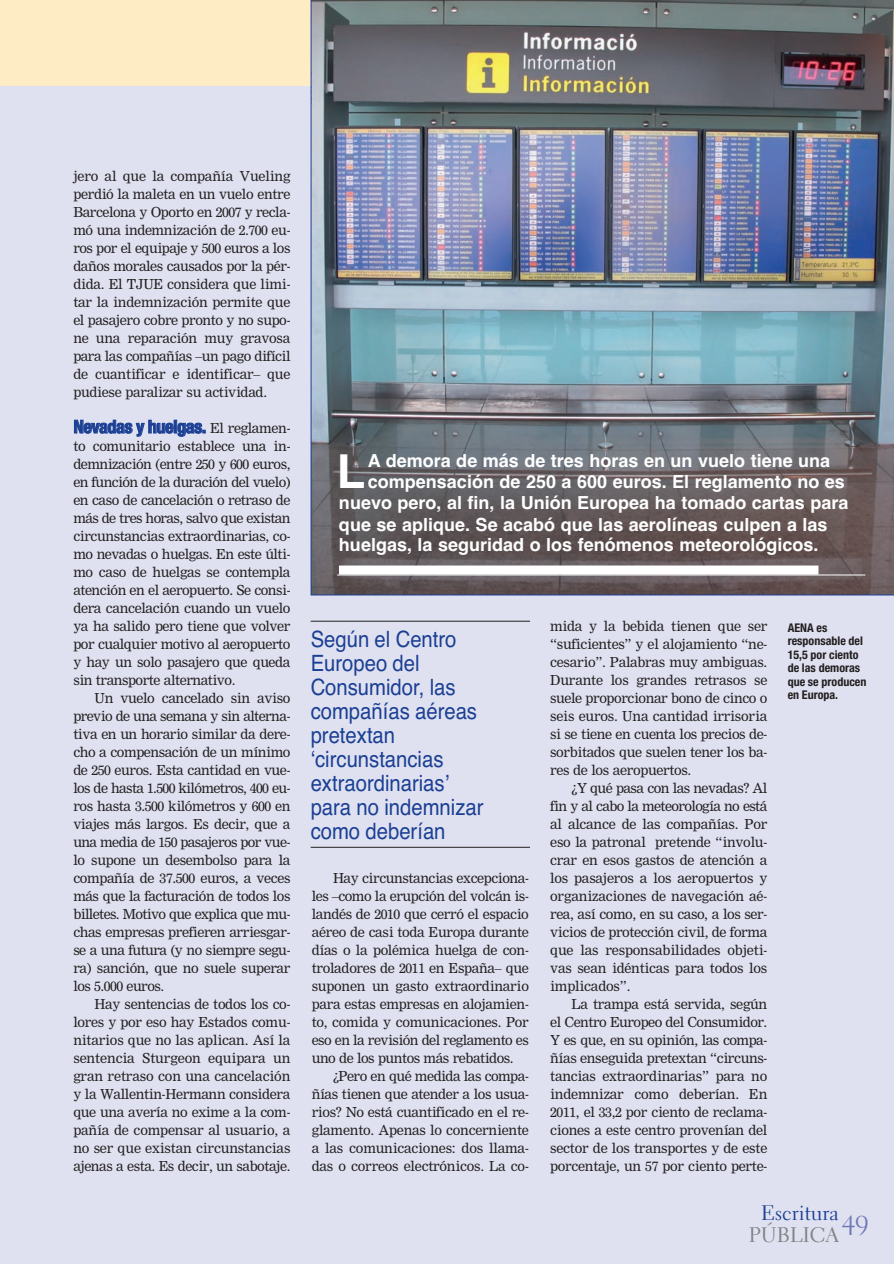
<style>
.page{position:relative;width:894px;height:1264px;background:#fff}
.page>*{position:absolute;margin:0;border:0;box-sizing:border-box;transform-origin:0 0}
.t1{font:700 46.8px "Helvetica";color:#fff}
.t2{font:22.5px/24px "Helvetica";color:#1b3f94;scale:.9 1}
.t3{font:21px/22.5px "Electra LH";color:#1b3f94}
.t4{font:700 18px "Helvetica";color:#fff}
.t5{font:700 condensed 18px "Helvetica Neue";letter-spacing:-.02em;color:#1b3f94}
.t6{font:13.5px/18px "M Nimrod";letter-spacing:-.025em;color:#231f20;text-align:justify}
.t7{font:700 condensed 12px/13.5px "Helvetica Neue";color:#231f20}
.s1{font-family:"M Nimrod";font-weight:400;font-stretch:normal;font-size:13.5px;color:#231f20}
.s2{color:#808285}
</style>
<div class="page">
<div style="left:0;top:0;width:893px;height:1264px;background:#dfe1f0"></div>
<div style="left:0;top:0;width:893px;height:86px;background:#feecc5"></div>
<hr style="left:310px;top:621px;width:220px;height:1px;background:#231f20">
<hr style="left:310px;top:847px;width:220px;height:1px;background:#231f20">
<img style="left:310px;top:0;width:583px;height:595px">
<hr style="left:337px;top:575px;width:527px;height:1px;background:#fff">
<div style="left:339px;top:565px;width:479px;height:9px;background:#fff"></div>
<p class="t6" style="left:73px;top:168px;width:218px">jero al que la compañía Vueling perdió la maleta en un vuelo entre Barcelona y Oporto en 2007 y recla&shy;mó una indemnización de 2.700 eu&shy;ros por el equipaje y 500 euros a los daños morales causados por la pér&shy;dida. El TJUE considera que limi&shy;tar la indemnización permite que el pasajero cobre pronto y no supo&shy;ne una reparación muy gravosa para las compañías –un pago difícil de cuantificar e identificar– que pudiese paralizar su actividad.</p>
<h3 class="t5" style="left:74px;top:420px;width:218px">Nevadas y huelgas. <span class="s1">El reglamen-</span></h3>
<p class="t6" style="left:73px;top:438px;width:218px">to comunitario establece una in&shy;demnización (entre 250 y 600 euros, en función de la duración del vuelo) en caso de cancelación o retraso de más de tres horas, salvo que existan circunstancias extraordinarias, co&shy;mo nevadas o huelgas. En este últi&shy;mo caso de huelgas se contempla atención en el aeropuerto. Se consi&shy;dera cancelación cuando un vuelo ya ha salido pero tiene que volver por cualquier motivo al aeropuerto y hay un solo pasajero que queda sin transporte alternativo.</p>
<p class="t6" style="left:73px;top:690px;width:218px;text-indent:21px">Un vuelo cancelado sin aviso previo de una semana y sin alterna&shy;tiva en un horario similar da dere&shy;cho a compensación de un mínimo de 250 euros. Esta cantidad en vue&shy;los de hasta 1.500 kilómetros, 400 eu&shy;ros hasta 3.500 kilómetros y 600 en viajes más largos. Es decir, que a una media de 150 pasajeros por vue&shy;lo supone un desembolso para la compañía de 37.500 euros, a veces más que la facturación de todos los billetes. Motivo que explica que mu&shy;chas empresas prefieren arriesgar&shy;se a una futura (y no siempre segu&shy;ra) sanción, que no suele superar los 5.000 euros.</p>
<p class="t6" style="left:73px;top:996px;width:218px;text-indent:21px">Hay sentencias de todos los co&shy;lores y por eso hay Estados comu&shy;nitarios que no las aplican. Así la sentencia Sturgeon equipara un gran retraso con una cancelación y la Wallentin-Hermann considera que una avería no exime a la com&shy;pañía de compensar al usuario, a no ser que existan circunstancias ajenas a esta. Es decir, un sabotaje.</p>
<h1 class="t1" style="left:336px;top:455px;width:30px">L</h1>
<h3 class="t4" style="left:368px;top:454px;width:463px">A demora de más de tres horas en un vuelo tiene una</h3>
<h3 class="t4" style="left:368px;top:475px;width:478px">compensación de 250 a 600 euros. El reglamento no es</h3>
<h3 class="t4" style="left:339px;top:496px;width:511px">nuevo pero, al fin, la Unión Europea ha tomado cartas para</h3>
<h3 class="t4" style="left:339px;top:517px;width:490px">que se aplique. Se acabó que las aerolíneas culpen a las</h3>
<h3 class="t4" style="left:339px;top:538px;width:481px">huelgas, la seguridad o los fenómenos meteorológicos.</h3>
<h2 class="t2" style="left:310px;top:629px;width:193px">Según el Centro<br>Europeo del<br>Consumidor, las compañías aéreas pretextan ‘circunstancias extraordinarias’ para no indemnizar como deberían</h2>
<p class="t6" style="left:311px;top:870px;width:218px;text-indent:21px">Hay circunstancias excepciona&shy;les –como la erupción del volcán is&shy;landés de 2010 que cerró el espacio aéreo de casi toda Europa durante días o la polémica huelga de con&shy;troladores de 2011 en España– que suponen un gasto extraordinario para estas empresas en alojamien&shy;to, comida y comunicaciones. Por eso en la revisión del reglamento es uno de los puntos más rebatidos.</p>
<p class="t6" style="left:311px;top:1068px;width:218px;text-indent:21px">¿Pero en qué medida las compa&shy;ñías tienen que atender a los usua&shy;rios? No está cuantificado en el re&shy;glamento. Apenas lo concerniente a las comunicaciones: dos llama&shy;das o correos electrónicos. La co-</p>
<p class="t6" style="left:550px;top:618px;width:218px">mida y la bebida tienen que ser “suficientes” y el alojamiento “ne&shy;cesario”. Palabras muy ambiguas.<br>Durante los grandes retrasos se suele proporcionar bono de cinco o seis euros. Una cantidad irrisoria si se tiene en cuenta los precios de&shy;sorbitados que suelen tener los ba&shy;res de los aeropuertos.</p>
<p class="t6" style="left:550px;top:780px;width:218px;text-indent:21px">¿Y qué pasa con las nevadas? Al fin y al cabo la meteorología no está al alcance de las compañías. Por eso la patronal pretende “involu&shy;crar en esos gastos de atención a los pasajeros a los aeropuertos y organizaciones de navegación aé&shy;rea, así como, en su caso, a los ser&shy;vicios de protección civil, de forma que las responsabilidades objeti&shy;vas sean idénticas para todos los implicados”.</p>
<p class="t6" style="left:550px;top:996px;width:218px;text-indent:21px">La trampa está servida, según el Centro Europeo del Consumidor.<br>Y es que, en su opinión, las compa&shy;ñías enseguida pretextan “circuns&shy;tancias extraordinarias” para no indemnizar como deberían. En 2011, el 33,2 por ciento de reclama&shy;ciones a este centro provenían del sector de los transportes y de este porcentaje, un 57 por ciento perte-</p>
<p class="t7" style="left:787px;top:622px;width:80px">AENA es responsable del<br>15,5 por ciento de las demoras que se producen en Europa.</p>
<h3 class="t3" style="left:748px;top:1203px;width:121px;text-indent:12px">Escritura<br><span class="s2">PÚBLICA</span><sup>49</sup></h3>
</div>
